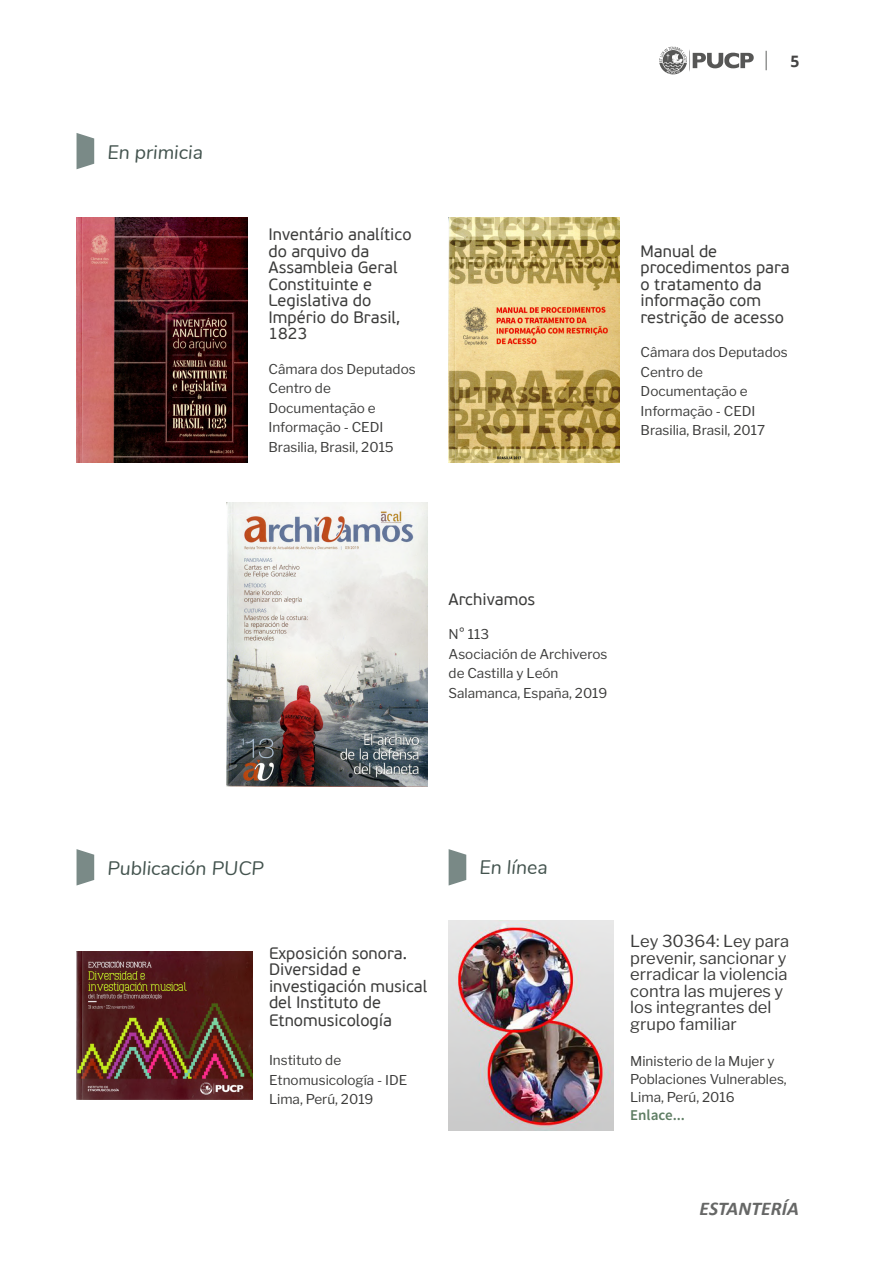
<style>
.page{position:relative;width:893px;height:1263px;background:#fff}
.page>*{position:absolute;margin:0;border:0;box-sizing:border-box;transform-origin:0 0}
.t1{font:italic 19.5px "Nunito";color:#43534e}
.t2{font:italic 700 19.5px "Calibri";letter-spacing:.005em;color:#666766}
.t3{font:16.5px/16.5px "PF Beau Sans Pro";color:#3c3c3b}
.t4{font:16.5px/16.5px "Libre Franklin";color:#3c3c3b}
.t5{font:700 15.75px "Open Sans";color:#454444}
.t6{font:600 15px "Source Sans Pro";color:#5e7d63}
.t7{font:13.5px/19.5px "Libre Franklin";color:#3c3c3b}
</style>
<div class="page">
<svg style="left:659px;top:47px;width:95px;height:27px"></svg>
<svg style="left:766px;top:51px;width:1px;height:19px"></svg>
<svg style="left:77px;top:133px;width:17px;height:36px"></svg>
<svg style="left:77px;top:849px;width:17px;height:36px"></svg>
<img style="left:77px;top:217px;width:170px;height:245px">
<img style="left:449px;top:217px;width:170px;height:245px">
<svg style="left:449px;top:849px;width:17px;height:36px"></svg>
<img style="left:449px;top:920px;width:164px;height:210px">
<img style="left:77px;top:951px;width:175px;height:148px">
<img style="left:227px;top:503px;width:200px;height:284px">
<h1 class="t1" style="left:107px;top:138px;width:97px">En primicia</h1>
<p class="t5" style="left:790px;top:50px;width:10px">5</p>
<p class="t3" style="left:268px;top:227px;width:145px">Inventário analítico do arquivo da<br>Assambleia Geral<br>Constituinte e<br>Legislativa do<br>Império do Brasil,<br>1823</p>
<p class="t7" style="left:268px;top:359px;width:149px">Câmara dos Deputados<br>Centro de<br>Documentação e<br>Informação - CEDI<br>Brasilia, Brasil, 2015</p>
<p class="t3" style="left:641px;top:243px;width:151px">Manual de procedimentos para o tratamento da informação com restrição de acesso</p>
<p class="t7" style="left:641px;top:343px;width:149px">Câmara dos Deputados<br>Centro de<br>Documentação e<br>Informação - CEDI<br>Brasilia, Brasil, 2017</p>
<p class="t3" style="left:449px;top:591px;width:88px">Archivamos</p>
<p class="t7" style="left:449px;top:624px;width:160px">N° 113<br>Asociación de Archiveros de Castilla y León<br>Salamanca, España, 2019</p>
<h1 class="t1" style="left:107px;top:854px;width:158px">Publicación PUCP</h1>
<h1 class="t1" style="left:479px;top:852px;width:70px">En línea</h1>
<p class="t3" style="left:269px;top:945px;width:160px">Exposición sonora.<br>Diversidad e investigación musical del Instituto de</p>
<p class="t3" style="left:269px;top:1013px;width:125px">Etnomusicología</p>
<p class="t7" style="left:269px;top:1050px;width:140px">Instituto de<br>Etnomusicología - IDE<br>Lima, Perú, 2019</p>
<p class="t4" style="left:630px;top:933px;width:160px">Ley 30364: Ley para prevenir, sancionar y erradicar la violencia contra las mujeres y los integrantes del grupo familiar</p>
<p class="t7" style="left:630px;top:1052px;width:158px;line-height:18px">Ministerio de la Mujer y<br>Poblaciones Vulnerables,<br>Lima, Perú, 2016</p>
<p class="t6" style="left:630px;top:1105px;width:56px">Enlace...</p>
<h1 class="t2" style="left:699px;top:1196px;width:101px">ESTANTERÍA</h1>
</div>
